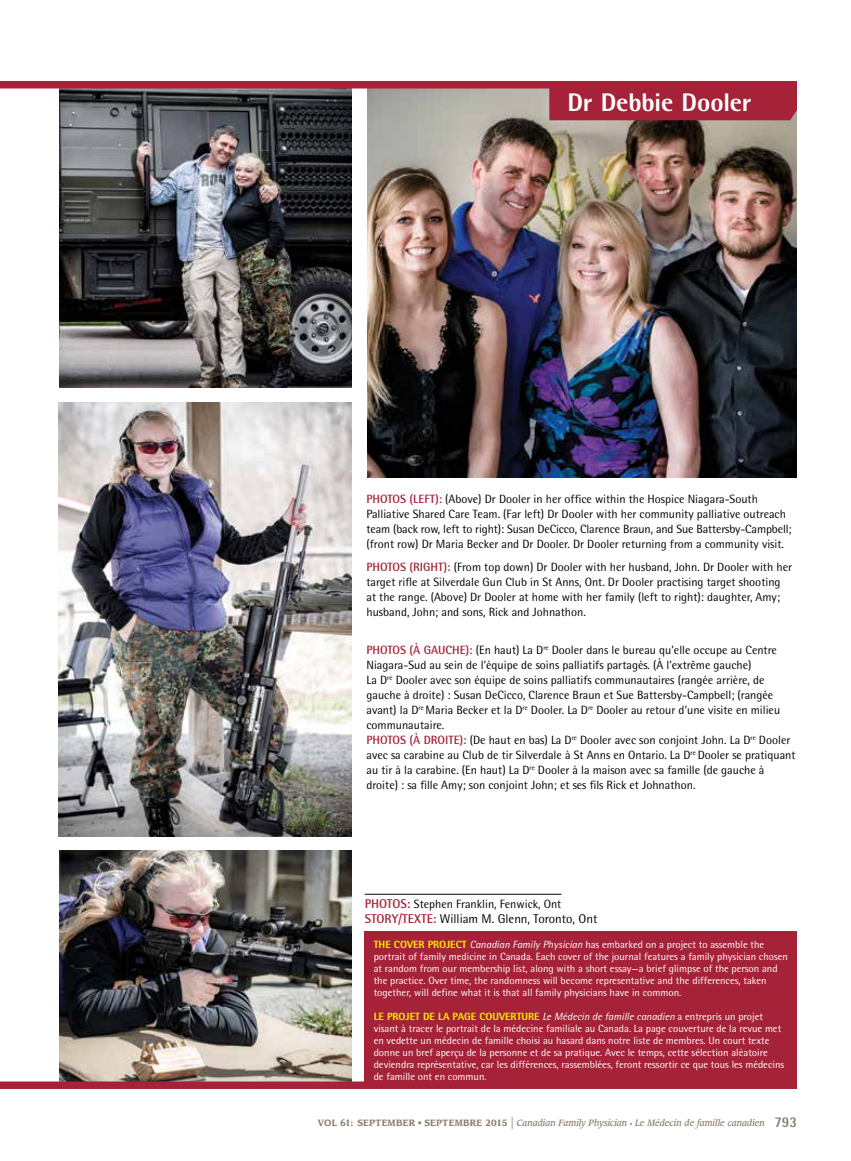
<style>
.page{position:relative;width:851px;height:1161px;background:#fff}
.page>*{position:absolute;margin:0;border:0;box-sizing:border-box;transform-origin:0 0}
.t1{font:800 25.5px "Rotis Semi Sans Std";letter-spacing:-.005em;color:#fff}
.t2{font:12.75px "Rotis Semi Sans Std";color:#000}
.t3{font:12px/15px "Rotis Semi Sans Std";color:#000}
.t4{font:10.5px/12px "Rotis Semi Sans Std";color:#fff}
.t5{font:italic 500 9px "Leawood Std";color:#887e6e;scale:.9 1}
.s1{font-weight:700;color:#a52238}
.s2{font-weight:700;color:#a42138}
.s3{font-weight:700;font-size:12.75px;color:#a52238}
.s4{font-weight:800;color:#fff200}
.s5{font-style:italic}
.s6{font-weight:700;font-style:normal}
.s7{font-weight:400;font-style:normal}
.s8{font-weight:400;font-style:normal;font-size:15px}
.s9{font-style:normal;font-size:6px}
.s10{font-family:"Rotis Semi Sans Std";font-weight:800;font-style:normal;font-size:15px}
</style>
<div class="page">
<img style="left:59px;top:850px;width:292px;height:232px">
<img style="left:367px;top:89px;width:429px;height:389px">
<img style="left:59px;top:88px;width:292px;height:299px">
<div style="left:548px;top:81px;width:249px;height:40px;background:#a52238"></div>
<hr style="left:364px;top:894px;width:197px;height:1px;background:#000">
<div style="left:0;top:1082px;width:796px;height:7px;background:#a52238"></div>
<div style="left:0;top:81px;width:796px;height:7px;background:#a52238"></div>
<div style="left:364px;top:932px;width:432px;height:155px;background:#a52238"></div>
<img style="left:58px;top:403px;width:293px;height:434px">
<h1 class="t1" style="left:567px;top:86px;width:185px">DR DEBBIE DOOLER</h1>
<p class="t3" style="left:366px;top:492px;width:426px"><span class="s1">PHOTOS (LEFT):</span> (Above) Dr Dooler in her office within the Hospice Niagara-South Palliative Shared Care Team. (Far left) Dr Dooler with her community palliative outreach team (back row, left to right): Susan DeCicco, Clarence Braun, and Sue Battersby-Campbell; (front row) Dr Maria Becker and Dr Dooler. Dr Dooler returning from a community visit.</p>
<p class="t3" style="left:366px;top:559px;width:427px"><span class="s1">PHOTOS (RIGHT):</span> (From top down) Dr Dooler with her husband, John. Dr Dooler with her target rifle at Silverdale Gun Club in St Anns, Ont. Dr Dooler practising target shooting at the range. (Above) Dr Dooler at home with her family (left to right): daughter, Amy; husband, John; and sons, Rick and Johnathon.</p>
<p class="t3" style="left:366px;top:642px;width:430px"><span class="s2">PHOTOS (À GAUCHE):</span> (En haut) La D<sup>re</sup> Dooler dans le bureau qu’elle occupe au Centre Niagara-Sud au sein de l’équipe de soins palliatifs partagés. (À l’extrême gauche)<br>La D<sup>re</sup> Dooler avec son équipe de soins palliatifs communautaires (rangée arrière, de gauche à droite) : Susan DeCicco, Clarence Braun et Sue Battersby-Campbell; (rangée avant) la D<sup>re</sup> Maria Becker et la D<sup>re</sup> Dooler. La D<sup>re</sup> Dooler au retour d’une visite en milieu communautaire.<br><span class="s2">PHOTOS (À DROITE):</span> (De haut en bas) La D<sup>re</sup> Dooler avec son conjoint John. La D<sup>re</sup> Dooler avec sa carabine au Club de tir Silverdale à St Anns en Ontario. La D<sup>re</sup> Dooler se pratiquant au tir à la carabine. (En haut) La D<sup>re</sup> Dooler à la maison avec sa famille (de gauche à droite) : sa fille Amy; son conjoint John; et ses fils Rick et Johnathon.</p>
<p class="t3" style="left:364px;top:896px;width:198px"><span class="s3">PHOTOS:</span> Stephen Franklin, Fenwick, Ont</p>
<p class="t2" style="left:365px;top:912px;width:234px"><span class="s1">STORY/TEXTE:</span> William M. Glenn, Toronto, Ont</p>
<p class="t4" style="left:374px;top:938px;width:416px"><span class="s4">THE COVER PROJECT</span> <span class="s5">Canadian Family Physician</span> has embarked on a project to assemble the portrait of family medicine in Canada. Each cover of the journal features a family physician chosen at random from our membership list, along with a short essay—a brief glimpse of the person and the practice. Over time, the randomness will become representative and the differences, taken together, will define what it is that all family physicians have in common.</p>
<p class="t4" style="left:374px;top:1010px;width:412px"><span class="s4">LE PROJET DE LA PAGE COUVERTURE</span> <span class="s5">Le Médecin de famille canadien</span> a entrepris un projet visant à tracer le portrait de la médecine familiale au Canada. La page couverture de la revue met en vedette un médecin de famille choisi au hasard dans notre liste de membres. Un court texte donne un bref aperçu de la personne et de sa pratique. Avec le temps, cette sélection aléatoire deviendra représentative, car les différences, rassemblées, feront ressortir ce que tous les médecins de famille ont en commun.</p>
<p class="t5" style="left:318px;top:1118px;width:533px"><span class="s6">VOL 61: SEPTEMBER</span> <span class="s7">•</span> <span class="s6">SEPTEMBRE 2015</span> <span class="s8">|</span> Canadian Family Physician <span class="s9">•</span> Le Médecin de famille canadien <span class="s10">793</span></p>
</div>
